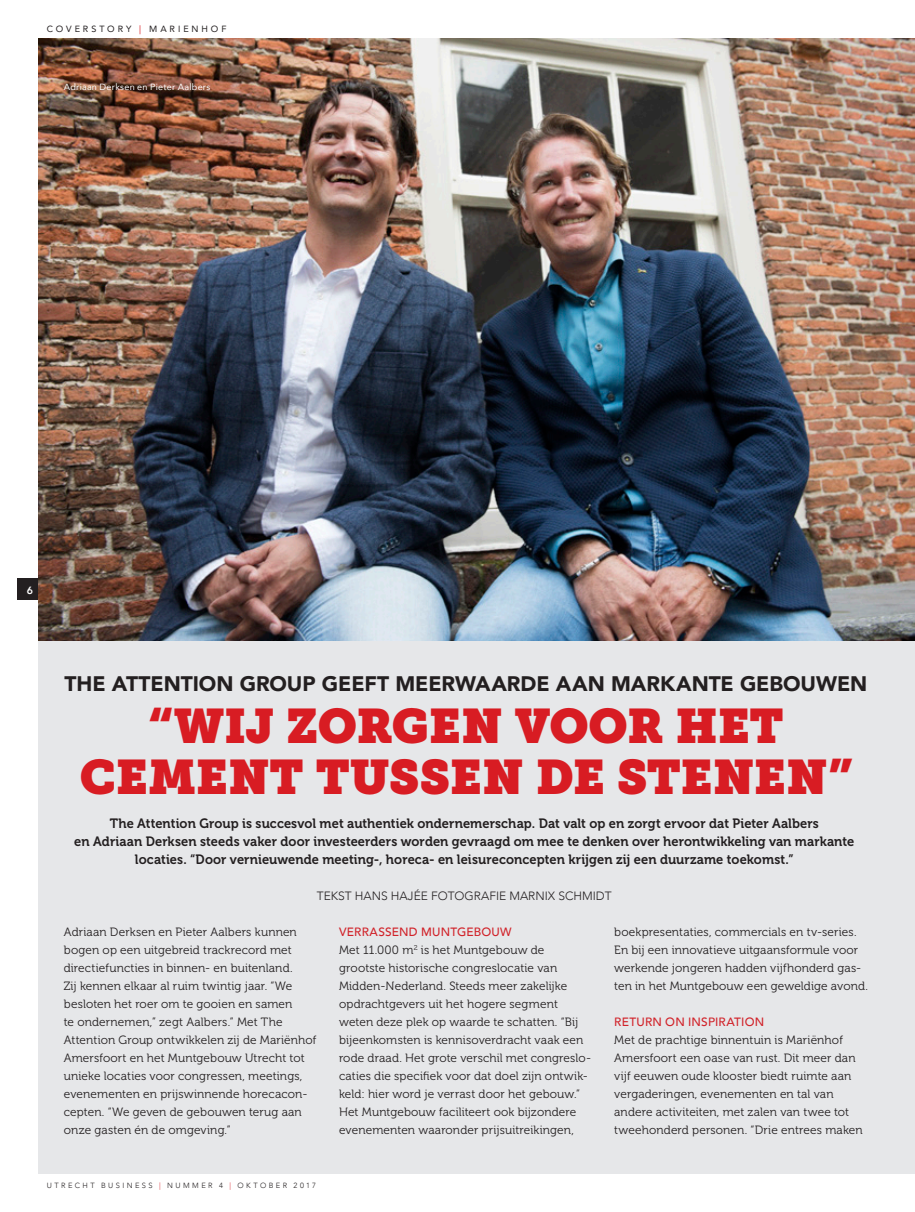
<style>
.page{position:relative;width:915px;height:1212px;background:#fff}
.page>*{position:absolute;margin:0;border:0;box-sizing:border-box;transform-origin:0 0}
.t1{font:48px/51px "Museo Slab";letter-spacing:-.005em;color:#d81c23;text-align:center}
.t2{font:900 21px "Avenir";color:#231f20}
.t3{font:13.5px/18px "Museo 700";letter-spacing:.005em;color:#231f20;text-align:center;scale:.95 1}
.t4{font:500 13.5px "Avenir";color:#fff}
.t5{font:12px/18px "Museo 300";letter-spacing:.01em;color:#231f20}
.t6{font:500 12px "Avenir";letter-spacing:.015em;color:#d1232a}
.t7{font:300 12px "Avenir";color:#231f20}
.t8{font:9px "Avenir";letter-spacing:.025em;color:#fff}
.t9{font:9px "Avenir";letter-spacing:.325em;color:#231f20}
.t10{font:300 7.5px "Avenir";letter-spacing:.32em;color:#231f20}
.s1{color:#d81c23}
.s2{font-weight:800;font-size:10.5px}
</style>
<div class="page">
<hr style="left:914px;top:38px;width:1px;height:1136px;background:#e6e7e9">
<div style="left:38px;top:38px;width:876px;height:1136px;background:#e6e7e9"></div>
<div style="left:17px;top:578px;width:21px;height:22px;background:#231f20"></div>
<img style="left:38px;top:38px;width:876px;height:602px">
<p class="t9" style="left:47px;top:22px;width:181px">COVERSTORY <span class="s1">|</span> MARIENHOF</p>
<p class="t8" style="left:64px;top:80px;width:148px">Adriaan Derksen en Pieter Aalbers</p>
<p class="t4" style="left:25px;top:578px;width:9px">6<span class="s2">6</span></p>
<h2 class="t2" style="left:65px;top:665px;width:804px">THE ATTENTION GROUP GEEFT MEERWAARDE AAN MARKANTE GEBOUWEN</h2>
<h1 class="t1" style="left:80px;top:701px;width:773px">“WIJ ZORGEN VOOR HET<br>CEMENT TUSSEN DE STENEN”</h1>
<p class="t3" style="left:74px;top:815px;width:822px">The Attention Group is succesvol met authentiek ondernemerschap. Dat valt op en zorgt ervoor dat Pieter Aalbers<br>en Adriaan Derksen steeds vaker door investeerders worden gevraagd om mee te denken over herontwikkeling van markante locaties. “Door vernieuwende meeting-, horeca- en leisureconcepten krijgen zij een duurzame toekomst.”</p>
<p class="t7" style="left:317px;top:889px;width:296px">TEKST HANS HAJÉE FOTOGRAFIE MARNIX SCHMIDT</p>
<p class="t5" style="left:64px;top:923px;width:254px">Adriaan Derksen en Pieter Aalbers kunnen bogen op een uitgebreid trackrecord met directiefuncties in binnen- en buitenland.<br>Zij kennen elkaar al ruim twintig jaar. “We besloten het roer om te gooien en samen<br>te ondernemen,” zegt Aalbers.” Met The Attention Group ontwikkelen zij de Mariënhof Amersfoort en het Muntgebouw Utrecht tot unieke locaties voor congressen, meetings, evenementen en prijswinnende horecacon&shy;cepten. “We geven de gebouwen terug aan onze gasten én de omgeving.”</p>
<p class="t6" style="left:339px;top:921px;width:174px">VERRASSEND MUNTGEBOUW</p>
<p class="t5" style="left:339px;top:941px;width:253px">Met 11.000 m<sup>2</sup> is het Muntgebouw de grootste historische congreslocatie van Midden-Nederland. Steeds meer zakelijke opdrachtgevers uit het hogere segment weten deze plek op waarde te schatten. “Bij bijeenkomsten is kennisoverdracht vaak een rode draad. Het grote verschil met congreslo&shy;caties die specifiek voor dat doel zijn ontwik&shy;keld: hier word je verrast door het gebouw.” Het Muntgebouw faciliteert ook bijzondere evenementen waaronder prijsuitreikingen,</p>
<p class="t10" style="left:47px;top:1181px;width:271px">UTRECHT BUSINESS <span class="s1">|</span> NUMMER 4 <span class="s1">|</span> OKTOBER 2017</p>
<p class="t5" style="left:614px;top:923px;width:255px">boekpresentaties, commercials en tv-series.<br>En bij een innovatieve uitgaansformule voor werkende jongeren hadden vijfhonderd gas&shy;ten in het Muntgebouw een geweldige avond.</p>
<p class="t6" style="left:614px;top:1011px;width:151px">RETURN ON INSPIRATION</p>
<p class="t5" style="left:614px;top:1031px;width:250px">Met de prachtige binnentuin is Mariënhof Amersfoort een oase van rust. Dit meer dan vijf eeuwen oude klooster biedt ruimte aan vergaderingen, evenementen en tal van andere activiteiten, met zalen van twee tot tweehonderd personen. “Drie entrees maken</p>
</div>
